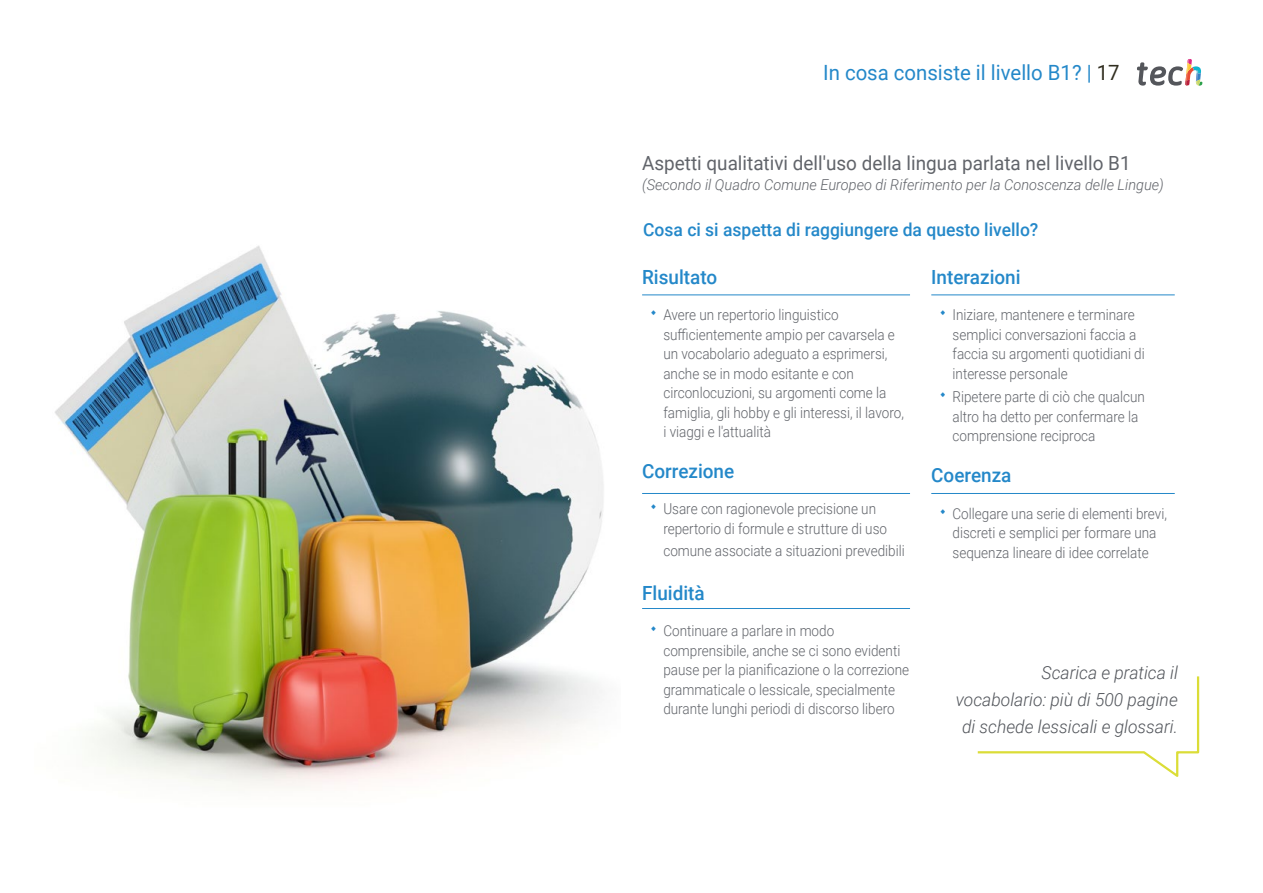
<style>
.page{position:relative;width:1263px;height:893px;background:#fff}
.page>*{position:absolute;margin:0;border:0;box-sizing:border-box;transform-origin:0 0}
.t1{font:21px "Roboto";color:#2488c9}
.t2{font:19.5px "Roboto";color:#61646a}
.t3{font:500 19.5px "Roboto";color:#2488c9}
.t4{font:italic 300 18px/27px "Roboto";color:#52555b;text-align:right}
.t5{font:500 18px "Roboto";color:#2488c9}
.t6{font:300 15px/19.5px "Roboto";color:#61646a;scale:.9 1}
.t7{font:italic 300 15px "Roboto";color:#61646a}
.s1{color:#312e20}
</style>
<div class="page">
<svg style="left:1137px;top:59px;width:65px;height:27px"></svg>
<img style="left:55px;top:245px;width:549px;height:543px">
<svg style="left:977px;top:676px;width:223px;height:101px"></svg>
<hr style="left:642px;top:294px;width:268px;height:1px;background:#2488c9">
<hr style="left:931px;top:294px;width:244px;height:1px;background:#2488c9">
<hr style="left:642px;top:493px;width:268px;height:1px;background:#2488c9">
<hr style="left:931px;top:493px;width:244px;height:1px;background:#2488c9">
<hr style="left:642px;top:608px;width:268px;height:1px;background:#2488c9">
<h1 class="t1" style="left:823px;top:57px;width:298px">In cosa consiste il livello B1? | <span class="s1">17</span></h1>
<h2 class="t2" style="left:642px;top:149px;width:490px">Aspetti qualitativi dell'uso della lingua parlata nel livello B1</h2>
<p class="t7" style="left:642px;top:175px;width:523px">(Secondo il Quadro Comune Europeo di Riferimento per la Conoscenza delle Lingue)</p>
<p class="t5" style="left:643px;top:217px;width:397px">Cosa ci si aspetta di raggiungere da questo livello?</p>
<h2 class="t3" style="left:642px;top:263px;width:77px">Risultato</h2>
<p class="t6" style="left:663px;top:304px;width:269px">Avere un repertorio linguistico sufficientemente ampio per cavarsela e un vocabolario adeguato a esprimersi, anche se in modo esitante e con circonlocuzioni, su argomenti come la famiglia, gli hobby e gli interessi, il lavoro, i viaggi e l'attualità</p>
<h2 class="t3" style="left:642px;top:457px;width:94px">Correzione</h2>
<p class="t6" style="left:663px;top:499px;width:250px">Usare con ragionevole precisione un repertorio di formule e strutture di uso</p>
<p class="t6" style="left:663px;top:541px;width:270px">comune associate a situazioni prevedibili</p>
<h2 class="t3" style="left:642px;top:579px;width:64px">Fluidità</h2>
<p class="t6" style="left:663px;top:621px;width:275px">Continuare a parlare in modo comprensibile, anche se ci sono evidenti pause per la pianificazione o la correzione grammaticale o lessicale, specialmente durante lunghi periodi di discorso libero</p>
<h2 class="t3" style="left:931px;top:263px;width:91px">Interazioni</h2>
<p class="t6" style="left:952px;top:304px;width:215px">Iniziare, mantenere e terminare semplici conversazioni faccia a faccia su argomenti quotidiani di interesse personale</p>
<p class="t6" style="left:952px;top:387px;width:215px">Ripetere parte di ciò che qualcun altro ha detto per confermare la comprensione reciproca</p>
<h2 class="t3" style="left:931px;top:462px;width:82px">Coerenza</h2>
<p class="t6" style="left:952px;top:503px;width:240px">Collegare una serie di elementi brevi, discreti e semplici per formare una sequenza lineare di idee correlate</p>
<p class="t4" style="left:956px;top:658px;width:224px">Scarica e pratica il vocabolario: più di 500 pagine di schede lessicali e glossari.</p>
</div>
